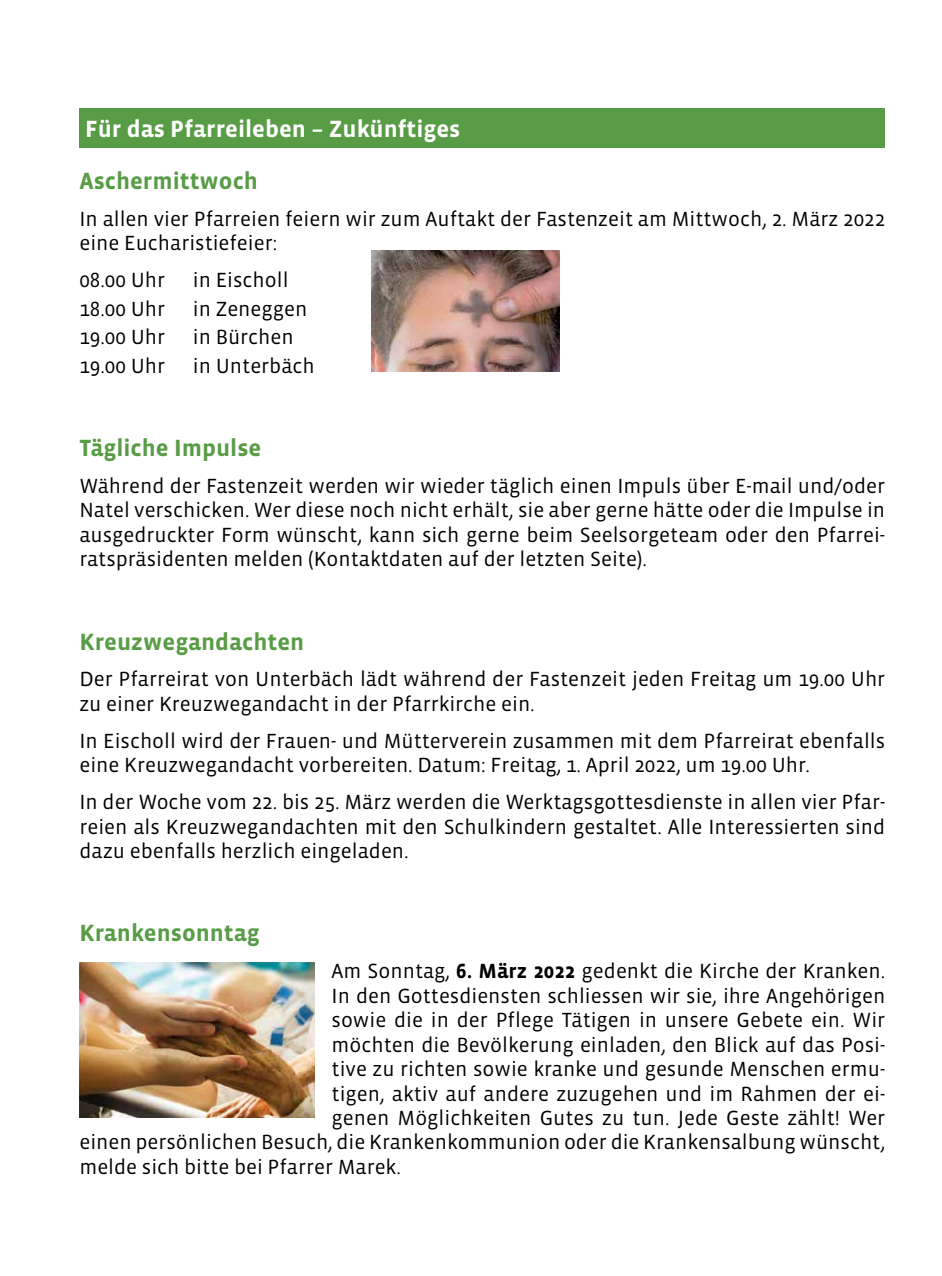
<style>
.page{position:relative;width:942px;height:1276px;background:#fff}
.page>*{position:absolute;margin:0;border:0;box-sizing:border-box;transform-origin:0 0}
.t1{font:700 24px "Vista Sans";color:#589c46}
.t2{font:700 24px "Vista Sans";color:#fff}
.t3{font:21px/24.4px "Vista Sans";color:#000}
.s1{font-weight:700}
</style>
<div class="page">
<div style="left:79px;top:108px;width:805px;height:39px;background:#589c46"></div>
<img style="left:371px;top:250px;width:188px;height:122px">
<img style="left:79px;top:963px;width:235px;height:154px">
<p class="t2" style="left:85px;top:117px;width:376px">Für das Pfarreileben – Zukünftiges</p>
<p class="t1" style="left:79px;top:169px;width:180px">Aschermittwoch</p>
<p class="t3" style="left:79px;top:207px;width:807px">In allen vier Pfarreien feiern wir zum Auftakt der Fastenzeit am Mittwoch, 2. März 2022 eine Eucharistiefeier:</p>
<p class="t3" style="left:79px;top:268px;width:87px">08.00 Uhr</p>
<p class="t3" style="left:193px;top:268px;width:97px">in Eischoll</p>
<p class="t3" style="left:79px;top:297px;width:87px">18.00 Uhr</p>
<p class="t3" style="left:193px;top:297px;width:116px">in Zeneggen</p>
<p class="t3" style="left:79px;top:325px;width:87px">19.00 Uhr</p>
<p class="t3" style="left:193px;top:325px;width:102px">in Bürchen</p>
<p class="t3" style="left:79px;top:354px;width:87px">19.00 Uhr</p>
<p class="t3" style="left:193px;top:354px;width:123px">in Unterbäch</p>
<p class="t1" style="left:79px;top:435px;width:183px">Tägliche Impulse</p>
<p class="t3" style="left:79px;top:474px;width:807px;text-align:justify">Während der Fastenzeit werden wir wieder täglich einen Impuls über E-mail und/oder Natel verschicken. Wer diese noch nicht erhält, sie aber gerne hätte oder die Impulse in ausgedruckter Form wünscht, kann sich gerne beim Seelsorgeteam oder den Pfarrei&shy;ratspräsidenten melden (Kontaktdaten auf der letzten Seite).</p>
<p class="t1" style="left:79px;top:629px;width:226px">Kreuzwegandachten</p>
<p class="t3" style="left:79px;top:667px;width:807px">Der Pfarreirat von Unterbäch lädt während der Fastenzeit jeden Freitag um 19.00 Uhr zu einer Kreuzwegandacht in der Pfarrkirche ein.</p>
<p class="t3" style="left:79px;top:729px;width:807px">In Eischoll wird der Frauen- und Mütterverein zusammen mit dem Pfarreirat ebenfalls eine Kreuzwegandacht vorbereiten. Datum: Freitag, 1. April 2022, um 19.00 Uhr.</p>
<p class="t3" style="left:79px;top:790px;width:807px;text-align:justify">In der Woche vom 22. bis 25. März werden die Werktagsgottesdienste in allen vier Pfar&shy;reien als Kreuzwegandachten mit den Schulkindern gestaltet. Alle Interessierten sind dazu ebenfalls herzlich eingeladen.</p>
<p class="t1" style="left:79px;top:921px;width:182px">Krankensonntag</p>
<p class="t3" style="left:331px;top:959px;width:555px">Am Sonntag, <span class="s1">6. März 2022</span> gedenkt die Kirche der Kranken.</p>
<p class="t3" style="left:331px;top:984px;width:555px">In den Gottesdiensten schliessen wir sie, ihre Angehörigen</p>
<p class="t3" style="left:331px;top:1008px;width:555px">sowie die in der Pflege Tätigen in unsere Gebete ein. Wir</p>
<p class="t3" style="left:331px;top:1033px;width:553px">möchten die Bevölkerung einladen, den Blick auf das Posi-</p>
<p class="t3" style="left:331px;top:1057px;width:555px">tive zu richten sowie kranke und gesunde Menschen ermu-</p>
<p class="t3" style="left:331px;top:1081px;width:552px">tigen, aktiv auf andere zuzugehen und im Rahmen der ei--</p>
<p class="t3" style="left:331px;top:1106px;width:555px">genen Möglichkeiten Gutes zu tun. Jede Geste zählt! Wer</p>
<p class="t3" style="left:79px;top:1130px;width:807px">einen persönlichen Besuch, die Krankenkommunion oder die Krankensalbung wünscht,</p>
<p class="t3" style="left:79px;top:1155px;width:323px">melde sich bitte bei Pfarrer Marek.</p>
</div>
